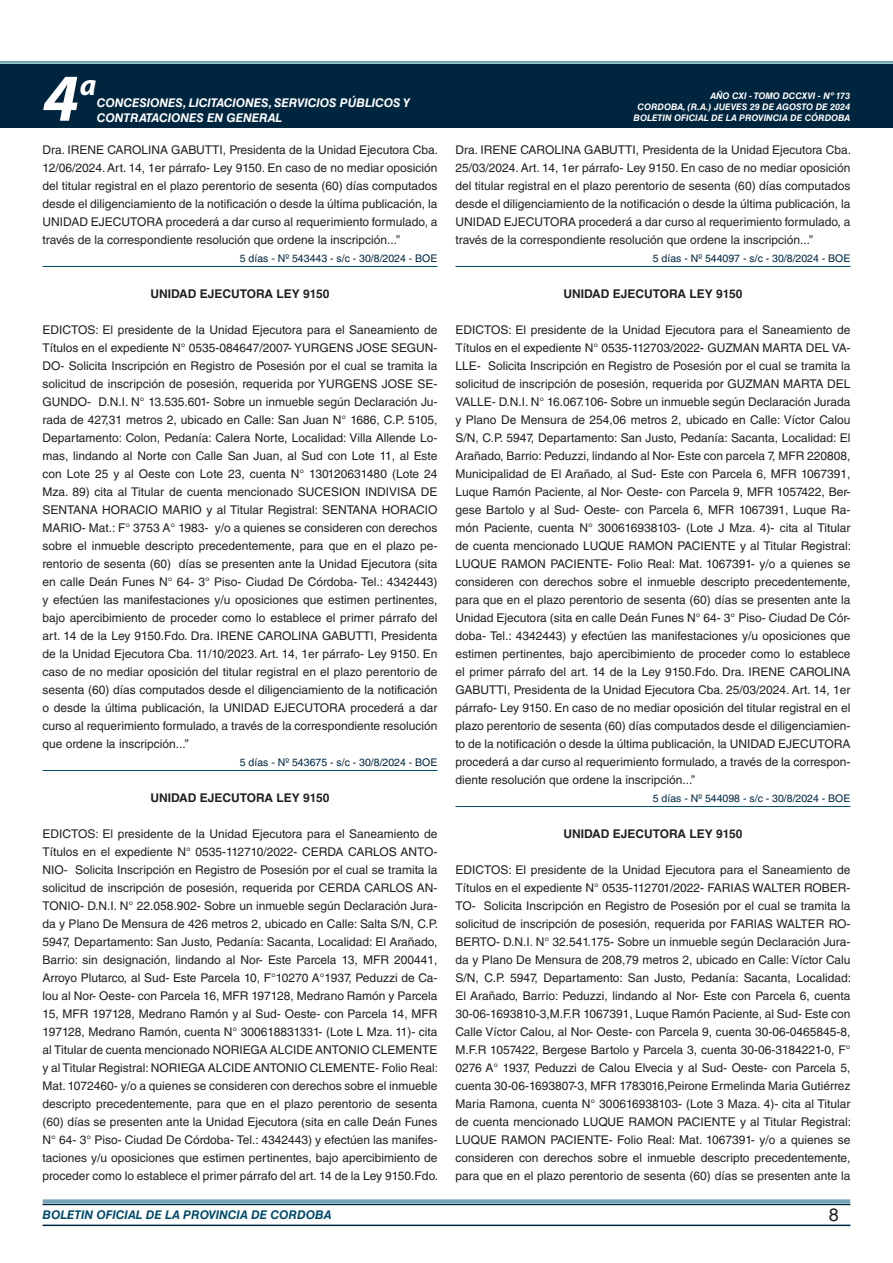
<style>
.page{position:relative;width:893px;height:1263px;background:#fff}
.page>*{position:absolute;margin:0;border:0;box-sizing:border-box;transform-origin:0 0}
.t1{font:italic 700 67.5px "Myriad Pro";color:#fff}
.t2{font:italic 700 30px "Myriad Pro";color:#fff}
.t3{font:18px "Helvetica LT Std";color:#231f20}
.TEXTO_BASE{font:12px/18px "Helvetica LT Std";color:#231f20;text-align:justify}
.RESUELVE{font:700 12px "Helvetica LT Std";color:#231f20}
.t4{font:italic 700 12px/14.4px "Helvetica LT Std";color:#fff}
.t5{font:italic 700 12px "Helvetica LT Std";color:#004b6c}
.FECHA_DE_VENCIMIENTO{font:10.5px "Helvetica LT Std";color:#00263f}
.t6{font:italic 700 9px/10.8px "Helvetica LT Std";color:#fff;text-align:right}
</style>
<div class="page">
<div style="left:0;top:61px;width:893px;height:6px;background:#fff;opacity:.75"></div>
<hr style="left:43px;top:1224px;width:807px;height:2px;background:#00263f">
<div style="left:42px;top:1198px;width:809px;height:8px;background:#fff;opacity:.75"></div>
<div style="left:0;top:64px;width:893px;height:64px;background:#00263f"></div>
<hr style="left:43px;top:266px;width:394px;height:1px;background:#004b6c">
<hr style="left:43px;top:770px;width:394px;height:1px;background:#004b6c">
<hr style="left:455px;top:266px;width:395px;height:1px;background:#004b6c">
<hr style="left:455px;top:806px;width:395px;height:1px;background:#004b6c">
<h1 class="t1" style="left:43px;top:54px;width:38px">4</h1>
<h2 class="t2" style="left:80px;top:66px;width:18px">a</h2>
<p class="t4" style="left:97px;top:96px;width:315px">CONCESIONES, LICITACIONES, SERVICIOS PÚBLICOS Y<br>CONTRATACIONES EN GENERAL</p>
<p class="TEXTO_BASE" style="left:43px;top:141px;width:397px">Dra. IRENE CAROLINA GABUTTI, Presidenta de la Unidad Ejecutora Cba.<br>12/06/2024. Art. 14, 1er párrafo- Ley 9150. En caso de no mediar oposición del titular registral en el plazo perentorio de sesenta (60) días computados desde el diligenciamiento de la notificación o desde la última publicación, la UNIDAD EJECUTORA procederá a dar curso al requerimiento formulado, a través de la correspondiente resolución que ordene la inscripción...”</p>
<p class="FECHA_DE_VENCIMIENTO" style="left:240px;top:252px;width:199px">5 días - Nº 543443 - s/c - 30/8/2024 - BOE</p>
<p class="RESUELVE" style="left:150px;top:286px;width:181px">UNIDAD EJECUTORA LEY 9150</p>
<p class="TEXTO_BASE" style="left:43px;top:321px;width:396px">EDICTOS: El presidente de la Unidad Ejecutora para el Saneamiento de Títulos en el expediente N° 0535-084647/2007- YURGENS JOSE SEGUN-DO- Solicita Inscripción en Registro de Posesión por el cual se tramita la solicitud de inscripción de posesión, requerida por YURGENS JOSE SE-GUNDO- D.N.I. N° 13.535.601- Sobre un inmueble según Declaración Ju&shy;rada de 427,31 metros 2, ubicado en Calle: San Juan N° 1686, C.P. 5105, Departamento: Colon, Pedanía: Calera Norte, Localidad: Villa Allende Lo&shy;mas, lindando al Norte con Calle San Juan, al Sud con Lote 11, al Este con Lote 25 y al Oeste con Lote 23, cuenta N° 130120631480 (Lote 24<br>Mza. 89) cita al Titular de cuenta mencionado SUCESION INDIVISA DE SENTANA HORACIO MARIO y al Titular Registral: SENTANA HORACIO MARIO- Mat.: F° 3753 A° 1983- y/o a quienes se consideren con derechos sobre el inmueble descripto precedentemente, para que en el plazo pe&shy;rentorio de sesenta (60) días se presenten ante la Unidad Ejecutora (sita en calle Deán Funes N° 64- 3° Piso- Ciudad De Córdoba- Tel.: 4342443) y efectúen las manifestaciones y/u oposiciones que estimen pertinentes, bajo apercibimiento de proceder como lo establece el primer párrafo del art. 14 de la Ley 9150.Fdo. Dra. IRENE CAROLINA GABUTTI, Presidenta de la Unidad Ejecutora Cba. 11/10/2023. Art. 14, 1er párrafo- Ley 9150. En caso de no mediar oposición del titular registral en el plazo perentorio de sesenta (60) días computados desde el diligenciamiento de la notificación o desde la última publicación, la UNIDAD EJECUTORA procederá a dar curso al requerimiento formulado, a través de la correspondiente resolución que ordene la inscripción...”</p>
<p class="FECHA_DE_VENCIMIENTO" style="left:240px;top:756px;width:199px">5 días - Nº 543675 - s/c - 30/8/2024 - BOE</p>
<p class="RESUELVE" style="left:150px;top:790px;width:181px">UNIDAD EJECUTORA LEY 9150</p>
<p class="TEXTO_BASE" style="left:43px;top:825px;width:397px">EDICTOS: El presidente de la Unidad Ejecutora para el Saneamiento de Títulos en el expediente N° 0535-112710/2022- CERDA CARLOS ANTO-NIO- Solicita Inscripción en Registro de Posesión por el cual se tramita la solicitud de inscripción de posesión, requerida por CERDA CARLOS AN-TONIO- D.N.I. N° 22.058.902- Sobre un inmueble según Declaración Jura&shy;da y Plano De Mensura de 426 metros 2, ubicado en Calle: Salta S/N, C.P.<br>5947, Departamento: San Justo, Pedanía: Sacanta, Localidad: El Arañado, Barrio: sin designación, lindando al Nor- Este Parcela 13, MFR 200441, Arroyo Plutarco, al Sud- Este Parcela 10, F°10270 A°1937, Peduzzi de Ca&shy;lou al Nor- Oeste- con Parcela 16, MFR 197128, Medrano Ramón y Parcela 15, MFR 197128, Medrano Ramón y al Sud- Oeste- con Parcela 14, MFR 197128, Medrano Ramón, cuenta N° 300618831331- (Lote L Mza. 11)- cita al Titular de cuenta mencionado NORIEGA ALCIDE ANTONIO CLEMENTE y al Titular Registral: NORIEGA ALCIDE ANTONIO CLEMENTE- Folio Real:<br>Mat. 1072460- y/o a quienes se consideren con derechos sobre el inmueble descripto precedentemente, para que en el plazo perentorio de sesenta (60) días se presenten ante la Unidad Ejecutora (sita en calle Deán Funes N° 64- 3° Piso- Ciudad De Córdoba- Tel.: 4342443) y efectúen las manifes&shy;taciones y/u oposiciones que estimen pertinentes, bajo apercibimiento de proceder como lo establece el primer párrafo del art. 14 de la Ley 9150.Fdo.</p>
<p class="t6" style="left:637px;top:91px;width:214px">AÑO CXI - TOMO DCCXVI - Nº 173<br>CORDOBA, (R.A.) JUEVES 29 DE AGOSTO DE 2024</p>
<p class="t6" style="left:634px;top:112px;width:218px">BOLETIN OFICIAL DE LA PROVINCIA DE CÓRDOBA</p>
<p class="TEXTO_BASE" style="left:455px;top:141px;width:397px">Dra. IRENE CAROLINA GABUTTI, Presidenta de la Unidad Ejecutora Cba.<br>25/03/2024. Art. 14, 1er párrafo- Ley 9150. En caso de no mediar oposición del titular registral en el plazo perentorio de sesenta (60) días computados desde el diligenciamiento de la notificación o desde la última publicación, la UNIDAD EJECUTORA procederá a dar curso al requerimiento formulado, a través de la correspondiente resolución que ordene la inscripción...”</p>
<p class="FECHA_DE_VENCIMIENTO" style="left:653px;top:252px;width:199px">5 días - Nº 544097 - s/c - 30/8/2024 - BOE</p>
<p class="RESUELVE" style="left:563px;top:286px;width:181px">UNIDAD EJECUTORA LEY 9150</p>
<p class="TEXTO_BASE" style="left:455px;top:321px;width:397px">EDICTOS: El presidente de la Unidad Ejecutora para el Saneamiento de Títulos en el expediente N° 0535-112703/2022- GUZMAN MARTA DEL VA-LLE- Solicita Inscripción en Registro de Posesión por el cual se tramita la solicitud de inscripción de posesión, requerida por GUZMAN MARTA DEL VALLE- D.N.I. N° 16.067.106- Sobre un inmueble según Declaración Jurada y Plano De Mensura de 254,06 metros 2, ubicado en Calle: Víctor Calou S/N, C.P. 5947, Departamento: San Justo, Pedanía: Sacanta, Localidad: El Arañado, Barrio: Peduzzi, lindando al Nor- Este con parcela 7, MFR 220808, Municipalidad de El Arañado, al Sud- Este con Parcela 6, MFR 1067391, Luque Ramón Paciente, al Nor- Oeste- con Parcela 9, MFR 1057422, Ber&shy;gese Bartolo y al Sud- Oeste- con Parcela 6, MFR 1067391, Luque Ra&shy;món Paciente, cuenta N° 300616938103- (Lote J Mza. 4)- cita al Titular de cuenta mencionado LUQUE RAMON PACIENTE y al Titular Registral:<br>LUQUE RAMON PACIENTE- Folio Real: Mat. 1067391- y/o a quienes se consideren con derechos sobre el inmueble descripto precedentemente, para que en el plazo perentorio de sesenta (60) días se presenten ante la Unidad Ejecutora (sita en calle Deán Funes N° 64- 3° Piso- Ciudad De Cór&shy;doba- Tel.: 4342443) y efectúen las manifestaciones y/u oposiciones que estimen pertinentes, bajo apercibimiento de proceder como lo establece el primer párrafo del art. 14 de la Ley 9150.Fdo. Dra. IRENE CAROLINA GABUTTI, Presidenta de la Unidad Ejecutora Cba. 25/03/2024. Art. 14, 1er párrafo- Ley 9150. En caso de no mediar oposición del titular registral en el plazo perentorio de sesenta (60) días computados desde el diligenciamien&shy;to de la notificación o desde la última publicación, la UNIDAD EJECUTORA procederá a dar curso al requerimiento formulado, a través de la correspon&shy;diente resolución que ordene la inscripción...”</p>
<p class="FECHA_DE_VENCIMIENTO" style="left:653px;top:792px;width:199px">5 días - Nº 544098 - s/c - 30/8/2024 - BOE</p>
<p class="RESUELVE" style="left:563px;top:826px;width:181px">UNIDAD EJECUTORA LEY 9150</p>
<p class="TEXTO_BASE" style="left:455px;top:861px;width:397px">EDICTOS: El presidente de la Unidad Ejecutora para el Saneamiento de Títulos en el expediente N° 0535-112701/2022- FARIAS WALTER ROBER-TO- Solicita Inscripción en Registro de Posesión por el cual se tramita la solicitud de inscripción de posesión, requerida por FARIAS WALTER RO-BERTO- D.N.I. N° 32.541.175- Sobre un inmueble según Declaración Jura&shy;da y Plano De Mensura de 208,79 metros 2, ubicado en Calle: Víctor Calu S/N, C.P. 5947, Departamento: San Justo, Pedanía: Sacanta, Localidad:<br>El Arañado, Barrio: Peduzzi, lindando al Nor- Este con Parcela 6, cuenta 30-06-1693810-3,M.F.R 1067391, Luque Ramón Paciente, al Sud- Este con Calle Víctor Calou, al Nor- Oeste- con Parcela 9, cuenta 30-06-0465845-8, M.F.R 1057422, Bergese Bartolo y Parcela 3, cuenta 30-06-3184221-0, F° 0276 A° 1937, Peduzzi de Calou Elvecia y al Sud- Oeste- con Parcela 5, cuenta 30-06-1693807-3, MFR 1783016,Peirone Ermelinda Maria Gutiérrez Maria Ramona, cuenta N° 300616938103- (Lote 3 Maza. 4)- cita al Titular de cuenta mencionado LUQUE RAMON PACIENTE y al Titular Registral:<br>LUQUE RAMON PACIENTE- Folio Real: Mat. 1067391- y/o a quienes se consideren con derechos sobre el inmueble descripto precedentemente, para que en el plazo perentorio de sesenta (60) días se presenten ante la</p>
<p class="t5" style="left:43px;top:1208px;width:290px">BOLETIN OFICIAL DE LA PROVINCIA DE CORDOBA</p>
<h3 class="t3" style="left:829px;top:1204px;width:12px">8</h3>
</div>
